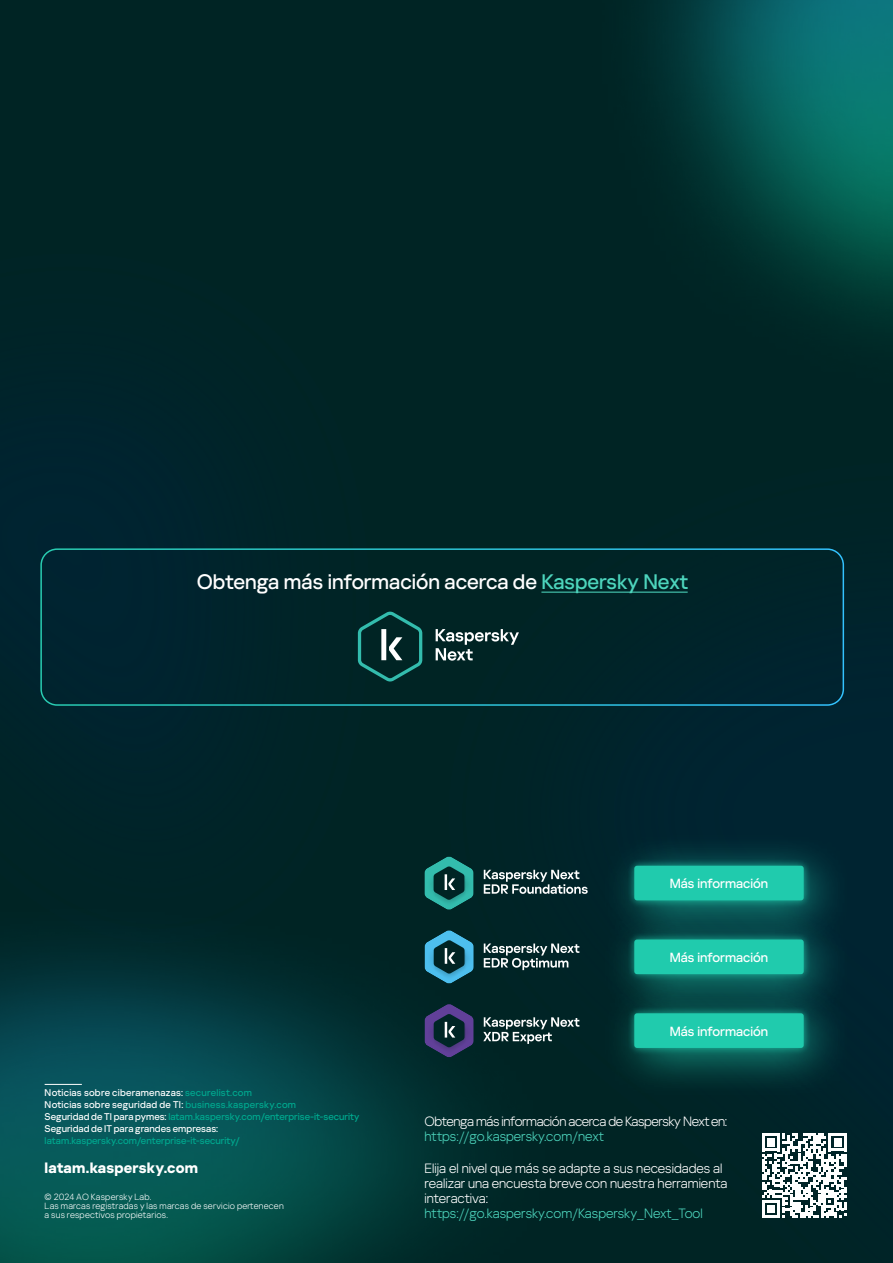
<style>
.page{position:relative;width:893px;height:1263px;background:#fff}
.page>*{position:absolute;margin:0;border:0;box-sizing:border-box;transform-origin:0 0}
.t1{font:500 21px "Kaspersky Sans Display";color:#fff}
.t2{font:700 15px "Kaspersky Sans Display";letter-spacing:.015em;color:#fff}
.t3{font:300 13.5px/15px "Kaspersky Sans Display";color:#fff}
.t4{font:300 13.5px "Kaspersky Sans Display";color:#4dd5bd}
.t5{font:300 13.5px "Kaspersky Sans Display";letter-spacing:-.03em;color:#fff}
.t6{font:500 13.2px "Kaspersky Sans Display";color:#fff}
.t7{font:500 9.75px/12px "Kaspersky Sans Display";letter-spacing:.01em;color:#fff}
.t8{font:500 9.75px "Kaspersky Sans Display";letter-spacing:.005em;color:#00a88e}
.t9{font:300 9px/9px "Kaspersky Sans Display";letter-spacing:.025em;color:#fff}
.s1{color:#4dd5bd}
.s2{color:#00a88e}
</style>
<div class="page">
<img style="left:0;top:0;width:893px;height:1263px">
<img style="left:568px;top:0;width:325px;height:417px">
<img style="left:0;top:875px;width:607px;height:388px">
<div style="left:601px;top:906px;width:252px;height:118px;background:#20cbad;opacity:.75"></div>
<div style="left:626px;top:932px;width:185px;height:50px;background:#20cbad;opacity:.75"></div>
<div style="left:634px;top:939px;width:170px;height:35px;background:#20cbad;border-radius:3px"></div>
<svg style="left:425px;top:930px;width:49px;height:53px;background:#296e83"></svg>
<svg style="left:484px;top:943px;width:95px;height:27px;background:#476162"></svg>
<div style="left:601px;top:832px;width:252px;height:119px;background:#20cbad;opacity:.75"></div>
<div style="left:626px;top:858px;width:185px;height:50px;background:#20cbad;opacity:.75"></div>
<div style="left:634px;top:866px;width:170px;height:34px;background:#20cbad;border-radius:3px"></div>
<svg style="left:424px;top:856px;width:50px;height:54px;background:#1c6a64"></svg>
<svg style="left:484px;top:870px;width:104px;height:24px;background:#50696b"></svg>
<div style="left:601px;top:979px;width:252px;height:119px;background:#20cbad;opacity:.75"></div>
<div style="left:626px;top:1005px;width:185px;height:51px;background:#20cbad;opacity:.75"></div>
<div style="left:634px;top:1013px;width:170px;height:35px;background:#20cbad;border-radius:3px"></div>
<svg style="left:424px;top:1004px;width:50px;height:53px;background:#31375e"></svg>
<svg style="left:483px;top:1017px;width:96px;height:27px;background:#405b5b"></svg>
<svg style="left:762px;top:1133px;width:85px;height:85px"></svg>
<hr style="left:45px;top:1084px;width:37px;height:1px;background:#fff">
<hr style="left:541px;top:592px;width:147px;height:1px;background:#4dd5bd">
<div style="left:40px;top:548px;width:804px;height:158px;border:2px solid #fff;border-radius:16px"></div>
<svg style="left:358px;top:611px;width:64px;height:70px;background:#174846"></svg>
<svg style="left:436px;top:629px;width:83px;height:32px;background:#3d5858"></svg>
<h1 class="t1" style="left:197px;top:566px;width:493px">Obtenga más información acerca de <span class="s1">Kaspersky Next</span></h1>
<h3 class="t6" style="left:670px;top:874px;width:100px">Más información</h3>
<h3 class="t6" style="left:670px;top:947px;width:100px">Más información</h3>
<p class="t7" style="left:45px;top:1086px;width:316px">Noticias sobre ciberamenazas: <span class="s2">securelist.com<br></span>Noticias sobre seguridad de TI: <span class="s2">business.kaspersky.com<br></span>Seguridad de TI para pymes: <span class="s2">latam.kaspersky.com/enterprise-it-security </span>Seguridad de IT para grandes empresas:</p>
<p class="t8" style="left:45px;top:1134px;width:197px">latam.kaspersky.com/enterprise-it-security/</p>
<h2 class="t2" style="left:45px;top:1156px;width:155px">latam.kaspersky.com</h2>
<p class="t9" style="left:45px;top:1192px;width:241px">© 2024 AO Kaspersky Lab.<br>Las marcas registradas y las marcas de servicio pertenecen a sus respectivos propietarios.</p>
<h3 class="t6" style="left:670px;top:1021px;width:100px">Más información</h3>
<h3 class="t5" style="left:424px;top:1112px;width:304px">Obtenga más información acerca de Kaspersky Next en:</h3>
<h3 class="t4" style="left:424px;top:1127px;width:181px">https://go.kaspersky.com/next</h3>
<h3 class="t3" style="left:424px;top:1160px;width:304px">Elija el nivel que más se adapte a sus necesidades al realizar una encuesta breve con nuestra herramienta interactiva:</h3>
<h3 class="t4" style="left:424px;top:1204px;width:280px">https://go.kaspersky.com/Kaspersky_Next_Tool</h3>
</div>
